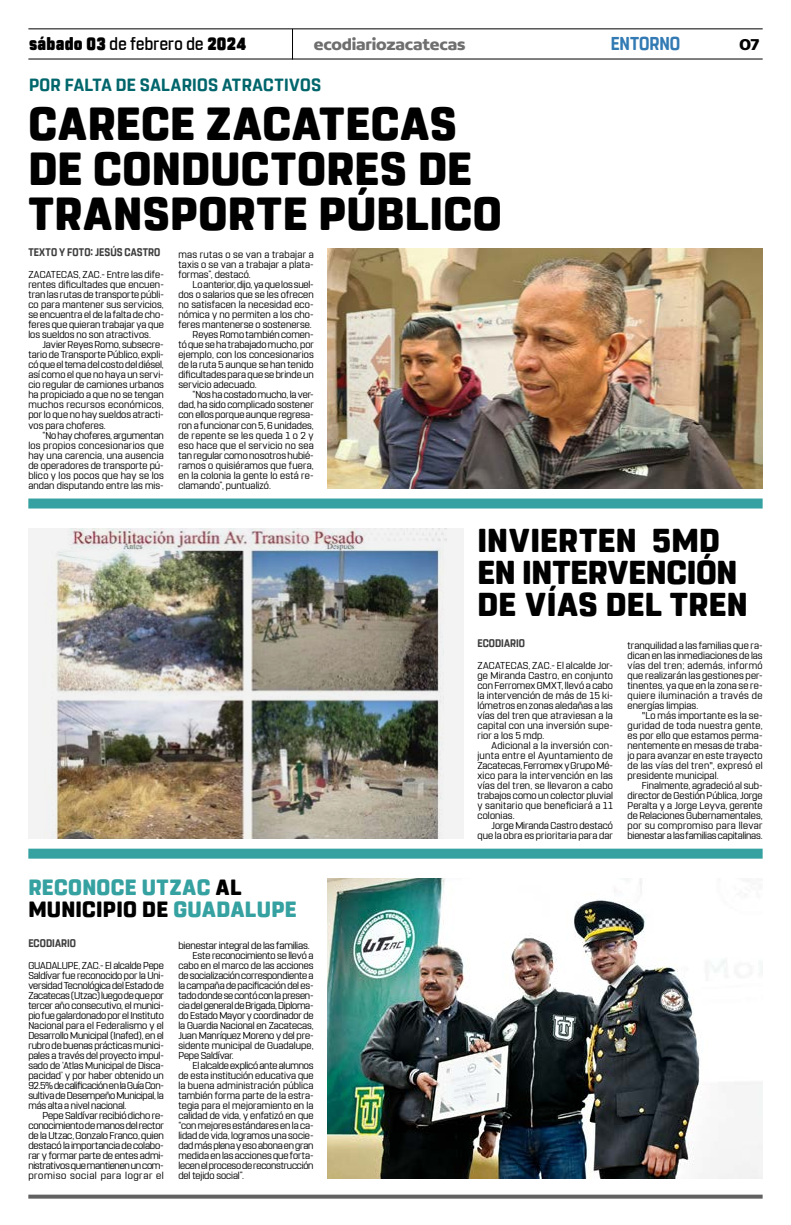
<style>
.page{position:relative;width:791px;height:1225px;background:#fff}
.page>*{position:absolute;margin:0;border:0;box-sizing:border-box;transform-origin:0 0}
.t1{font:800 46.2px/45px "Rohn Rounded";letter-spacing:.01em;color:#000}
.t2{font:800 33px/32px "Rohn Rounded";letter-spacing:.005em;color:#000}
.t3{font:800 22px/22px "Rohn Rounded";letter-spacing:.015em;color:#36a1a1}
.t4{font:700 18.6px "Rohn Rounded";letter-spacing:-.005em;color:#327ab3;scale:.91 1}
.t5{font:700 17.6px "Rohn Rounded";letter-spacing:.02em;color:#00666c}
.t6{font:900 17.6px "Rohn Rounded";letter-spacing:.02em;color:#000;scale:.91 1}
.t7{font:700 16.9px "Concord";letter-spacing:-.01em;color:#706f6f}
.t8{font:700 16.9px "Concord";color:#000}
.t9{font:700 11px "Rohn Rounded";letter-spacing:.01em;color:#3d3d3d;scale:.91 1}
.t10{font:10px/10px "Rohn Rounded";color:#000;text-align:justify}
.t11{font:10px "Rohn Rounded";letter-spacing:-.02em;color:#000}
.t12{font:10px "Rohn Rounded";letter-spacing:-.025em;color:#000}
.t13{font:10px "Rohn Rounded";letter-spacing:.025em;color:#000}
.s1{font-weight:500}
.s2{color:#000}
</style>
<div class="page">
<hr style="left:28px;top:28px;width:735px;height:1px;background:#000">
<hr style="left:28px;top:59px;width:735px;height:1px;background:#000">
<hr style="left:292px;top:29px;width:1px;height:31px;background:#000">
<svg style="left:28px;top:1194px;width:735px;height:4px;background:#7a7a7a"></svg>
<div style="left:28px;top:498px;width:735px;height:10px;background:#36a1a1"></div>
<div style="left:28px;top:848px;width:735px;height:10px;background:#36a1a1"></div>
<img style="left:328px;top:248px;width:435px;height:240px">
<img style="left:28px;top:528px;width:435px;height:310px">
<img style="left:328px;top:878px;width:435px;height:300px">
<h3 class="t6" style="left:29px;top:33px;width:240px">sábado 03 <span class="s1">de febrero de</span> 2024</h3>
<h3 class="t7" style="left:314px;top:34px;width:153px">ecodiariozacatecas</h3>
<h3 class="t4" style="left:611px;top:32px;width:78px">ENTORNO</h3>
<h3 class="t8" style="left:739px;top:34px;width:22px">07</h3>
<h3 class="t5" style="left:29px;top:75px;width:293px">POR FALTA DE SALARIOS ATRACTIVOS</h3>
<h1 class="t1" style="left:28px;top:102px;width:475px">CARECE ZACATECAS<br>DE CONDUCTORES DE<br>TRANSPORTE PÚBLICO</h1>
<p class="t9" style="left:28px;top:246px;width:147px">TEXTO Y FOTO: JESÚS CASTRO</p>
<p class="t10" style="left:178px;top:250px;width:137px">mas rutas o se van a trabajar a taxis o se van a trabajar a plata&shy;formas”, destacó.</p>
<p class="t10" style="left:193px;top:280px;width:123px">Lo anterior, dijo, ya que los suel-</p>
<p class="t10" style="left:178px;top:290px;width:137px">dos o salarios que se les ofrecen</p>
<p class="t10" style="left:178px;top:300px;width:137px">no satisfacen la necesidad eco-</p>
<p class="t10" style="left:178px;top:310px;width:137px">nómica y no permiten a los cho-</p>
<p class="t10" style="left:178px;top:320px;width:135px">feres mantenerse o sostenerse.</p>
<p class="t10" style="left:193px;top:330px;width:123px">Reyes Romo también comen-</p>
<p class="t10" style="left:178px;top:340px;width:137px">tó que se ha trabajado mucho, por</p>
<p class="t10" style="left:178px;top:350px;width:137px">ejemplo, con los concesionarios</p>
<p class="t10" style="left:178px;top:360px;width:137px">de la ruta 5 aunque se han tenido</p>
<p class="t10" style="left:178px;top:370px;width:137px">dificultades para que se brinde un</p>
<p class="t10" style="left:178px;top:380px;width:80px">servicio adecuado.</p>
<p class="t10" style="left:193px;top:390px;width:123px">“Nos ha costado mucho, la ver-</p>
<p class="t10" style="left:178px;top:400px;width:137px">dad, ha sido complicado sostener</p>
<p class="t10" style="left:178px;top:410px;width:137px">con ellos porque aunque regresa-</p>
<p class="t10" style="left:178px;top:420px;width:137px">ron a funcionar con 5, 6 unidades,</p>
<p class="t13" style="left:178px;top:429px;width:137px">de repente se les queda 1 o 2 y</p>
<p class="t13" style="left:178px;top:439px;width:137px">eso hace que el servicio no sea</p>
<p class="t10" style="left:178px;top:450px;width:137px">tan regular como nosotros hubié-</p>
<p class="t10" style="left:178px;top:460px;width:137px">ramos o quisiéramos que fuera,</p>
<p class="t10" style="left:178px;top:470px;width:137px">en la colonia la gente lo está re-</p>
<p class="t10" style="left:178px;top:480px;width:94px">clamando”, puntualizó.</p>
<p class="t10" style="left:28px;top:270px;width:137px">ZACATECAS, ZAC.- Entre las dife&shy;rentes dificultades que encuen&shy;tran las rutas de transporte públi&shy;co para mantener sus servicios, se encuentra el de la falta de cho&shy;feres que quieran trabajar ya que los sueldos no son atractivos.</p>
<p class="t10" style="left:28px;top:340px;width:137px;text-indent:14px">Javier Reyes Romo, subsecre&shy;tario de Transporte Público, expli&shy;có que el tema del costo del diésel, así como el que no haya un servi&shy;cio regular de camiones urbanos ha propiciado a que no se tengan muchos recursos económicos, por lo que no hay sueldos atracti&shy;vos para choferes.</p>
<p class="t10" style="left:28px;top:430px;width:137px;text-indent:14px">“No hay choferes, argumentan los propios concesionarios que hay una carencia, una ausencia de operadores de transporte pú&shy;blico y los pocos que hay se los andan disputando entre las mis-</p>
<h3 class="t3" style="left:28px;top:876px;width:270px">RECONOCE UTZAC <span class="s2">AL<br>MUNICIPIO DE</span> GUADALUPE</h3>
<p class="t9" style="left:28px;top:936px;width:54px">ECODIARIO</p>
<p class="t10" style="left:178px;top:940px;width:133px">bienestar integral de las familias.</p>
<p class="t10" style="left:193px;top:950px;width:122px">Este reconocimiento se llevó a</p>
<p class="t10" style="left:178px;top:960px;width:137px">cabo en el marco de las acciones</p>
<p class="t10" style="left:178px;top:970px;width:137px">de socialización correspondiente a</p>
<p class="t10" style="left:178px;top:980px;width:137px">la campaña de pacificación del es-</p>
<p class="t11" style="left:178px;top:989px;width:137px">tado donde se contó con la presen-</p>
<p class="t12" style="left:178px;top:999px;width:137px">cia del general de Brigada, Diploma-</p>
<p class="t10" style="left:178px;top:1010px;width:137px">do Estado Mayor y coordinador de</p>
<p class="t10" style="left:178px;top:1020px;width:137px">la Guardia Nacional en Zacatecas,</p>
<p class="t10" style="left:178px;top:1030px;width:137px">Juan Manríquez Moreno y del pre-</p>
<p class="t10" style="left:178px;top:1040px;width:137px">sidente municipal de Guadalupe,</p>
<p class="t10" style="left:178px;top:1050px;width:57px">Pepe Saldívar.</p>
<p class="t11" style="left:193px;top:1059px;width:122px">El alcalde explicó ante alumnos</p>
<p class="t10" style="left:178px;top:1070px;width:137px">de esta institución educativa que</p>
<p class="t10" style="left:178px;top:1080px;width:137px">la buena administración pública</p>
<p class="t10" style="left:178px;top:1090px;width:137px">también forma parte de la estra-</p>
<p class="t10" style="left:178px;top:1100px;width:137px">tegia para el mejoramiento en la</p>
<p class="t10" style="left:178px;top:1110px;width:137px">calidad de vida, y enfatizó en que</p>
<p class="t10" style="left:178px;top:1120px;width:137px">“con mejores estándares en la ca-</p>
<p class="t10" style="left:178px;top:1130px;width:137px">lidad de vida, logramos una socie-</p>
<p class="t12" style="left:178px;top:1139px;width:137px">dad más plena y eso abona en gran</p>
<p class="t10" style="left:178px;top:1150px;width:137px">medida en las acciones que forta-</p>
<p class="t11" style="left:178px;top:1159px;width:137px">lecen el proceso de reconstrucción</p>
<p class="t10" style="left:178px;top:1170px;width:67px">del tejido social”.</p>
<p class="t10" style="left:28px;top:960px;width:137px">GUADALUPE, ZAC.- El alcalde Pepe Saldívar fue reconocido por la Uni&shy;versidad Tecnológica del Estado de Zacatecas (Utzac) luego de que por tercer año consecutivo, el munici&shy;pio fue galardonado por el Instituto Nacional para el Federalismo y el Desarrollo Municipal (Inafed), en el rubro de buenas prácticas munici&shy;pales a través del proyecto impul&shy;sado de ‘Atlas Municipal de Disca&shy;pacidad’ y por haber obtenido un 92.5% de calificación en la Guía Con&shy;sultiva de Desempeño Municipal, la más alta a nivel nacional.</p>
<p class="t10" style="left:28px;top:1110px;width:137px;text-indent:14px">Pepe Saldívar recibió dicho re&shy;conocimiento de manos del rector de la Utzac, Gonzalo Franco, quien destacó la importancia de colabo&shy;rar y formar parte de entes admi&shy;nistrativos que mantienen un com&shy;promiso social para lograr el</p>
<h2 class="t2" style="left:477px;top:525px;width:272px">INVIERTEN 5MD<br>EN INTERVENCIÓN<br>DE VÍAS DEL TREN</h2>
<p class="t9" style="left:477px;top:636px;width:54px">ECODIARIO</p>
<p class="t10" style="left:627px;top:640px;width:137px">tranquilidad a las familias que ra&shy;dican en las inmediaciones de las vías del tren; además, informó que realizarán las gestiones per&shy;tinentes, ya que en la zona se re&shy;quiere iluminación a través de energías limpias.</p>
<p class="t10" style="left:627px;top:710px;width:137px;text-indent:14px">"Lo más importante es la se&shy;guridad de toda nuestra gente, es por ello que estamos perma&shy;nentemente en mesas de traba&shy;jo para avanzar en este trayecto de las vías del tren", expresó el presidente municipal.</p>
<p class="t10" style="left:627px;top:780px;width:137px;text-indent:14px">Finalmente, agradeció al sub&shy;director de Gestión Pública, Jorge Peralta y a Jorge Leyva, gerente de Relaciones Gubernamentales, por su compromiso para llevar bienestar a las familias capitalinas.</p>
<p class="t10" style="left:477px;top:660px;width:137px">ZACATECAS, ZAC.- El alcalde Jor&shy;ge Miranda Castro, en conjunto con Ferromex GMXT, llevó a cabo la intervención de más de 15 ki&shy;lómetros en zonas aledañas a las vías del tren que atraviesan a la capital con una inversión supe&shy;rior a los 5 mdp.</p>
<p class="t10" style="left:477px;top:740px;width:137px;text-indent:14px">Adicional a la inversión con&shy;junta entre el Ayuntamiento de Zacatecas, Ferromex y Grupo Mé&shy;xico para la intervención en las vías del tren, se llevaron a cabo trabajos como un colector pluvial y sanitario que beneficiará a 11 colonias.</p>
<p class="t10" style="left:477px;top:820px;width:137px;text-align:right">Jorge Miranda Castro destacó que la obra es prioritaria para dar</p>
</div>
